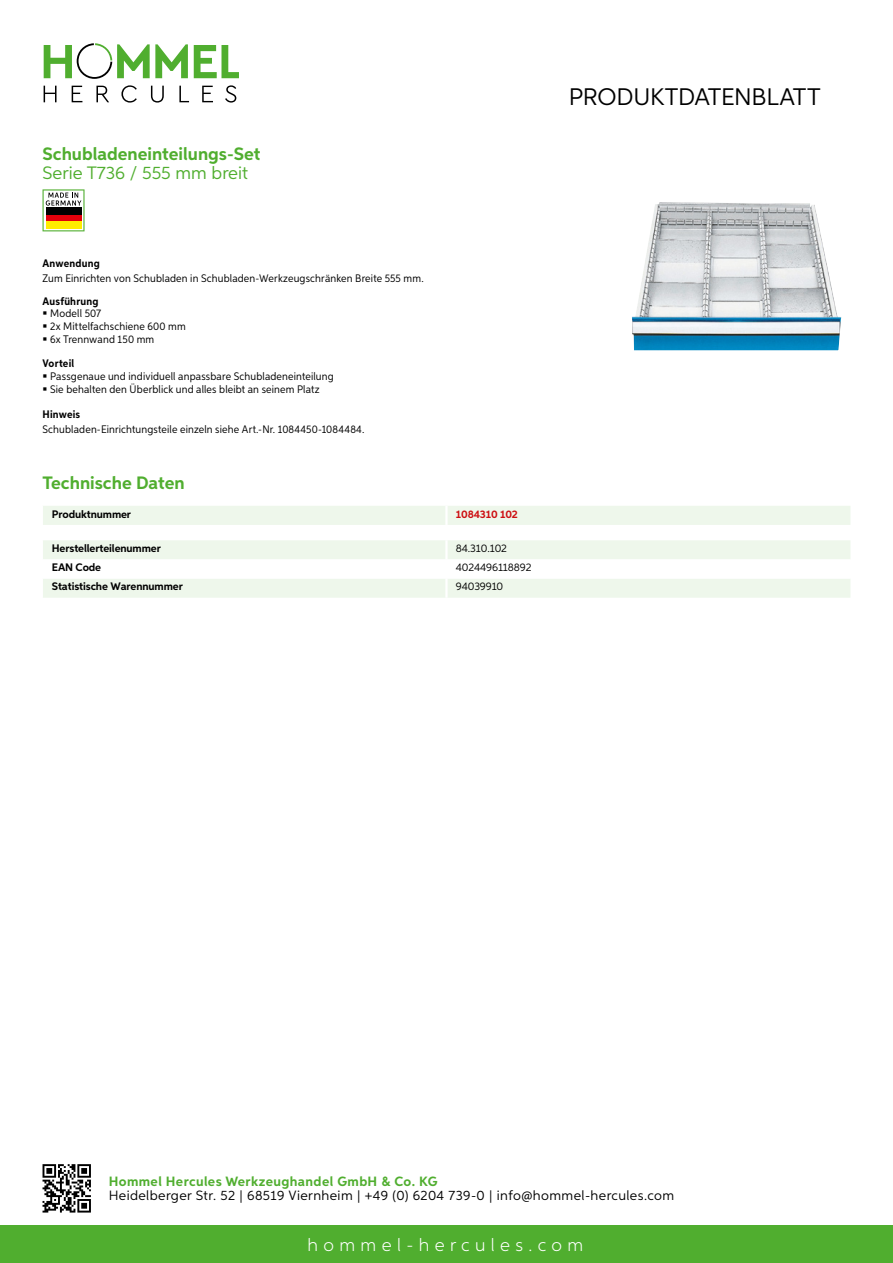
<style>
.page{position:relative;width:893px;height:1263px;background:#fff}
.page>*{position:absolute;margin:0;border:0;box-sizing:border-box;transform-origin:0 0}
.t1{font:24px "Aspira";letter-spacing:-.01em;color:#000}
.t2{font:700 18px "Aspira";color:#50ae2f}
.t3{font:18px "Aspira";color:#50ae2f}
.t4{font:300 18px "Aspira";letter-spacing:.3em;color:#fff}
.t5{font:13.5px "Aspira";letter-spacing:.03em;color:#000}
.t6{font:700 13.5px "Aspira";letter-spacing:.03em;color:#50ae2f}
.t7{font:10.95px/12.8px "Aspira Nar";letter-spacing:.015em;color:#000}
.t8{font:700 10.95px "Aspira";letter-spacing:-.01em;color:#000}
.t9{font:700 10.95px "Aspira Nar";letter-spacing:.02em;color:#000}
.t10{font:10.95px "Aspira";letter-spacing:-.01em;color:#000}
.t11{font:700 10.95px "Aspira";letter-spacing:-.01em;color:#cd1013}
</style>
<div class="page">
<div style="left:0;top:1226px;width:893px;height:37px;background:#50ae2f"></div>
<svg style="left:43px;top:1164px;width:48px;height:48px"></svg>
<svg style="left:194px;top:45px;width:45px;height:33px"></svg>
<svg style="left:44px;top:43px;width:144px;height:36px"></svg>
<svg style="left:44px;top:86px;width:13px;height:16px"></svg>
<svg style="left:72px;top:86px;width:10px;height:16px"></svg>
<svg style="left:96px;top:86px;width:13px;height:16px"></svg>
<svg style="left:121px;top:85px;width:16px;height:18px"></svg>
<svg style="left:151px;top:86px;width:13px;height:17px"></svg>
<svg style="left:179px;top:86px;width:10px;height:16px"></svg>
<svg style="left:202px;top:86px;width:11px;height:16px"></svg>
<svg style="left:225px;top:85px;width:11px;height:18px"></svg>
<div style="left:43px;top:506px;width:807px;height:19px;background:#eef7eb"></div>
<hr style="left:445px;top:506px;width:3px;height:19px;background:#fff">
<svg style="left:43px;top:540px;width:807px;height:58px"></svg>
<hr style="left:445px;top:579px;width:3px;height:19px;background:#fff">
<svg style="left:43px;top:189px;width:42px;height:42px"></svg>
<div style="left:46px;top:214px;width:35px;height:7px;background:#e3000b"></div>
<div style="left:46px;top:208px;width:35px;height:7px;background:#000"></div>
<div style="left:46px;top:221px;width:35px;height:7px;background:#ffed00"></div>
<img style="left:632px;top:202px;width:209px;height:148px">
<h2 class="t2" style="left:43px;top:142px;width:220px">Schubladeneinteilungs-Set</h2>
<h2 class="t3" style="left:43px;top:162px;width:207px">Serie T736 / 555 mm breit</h2>
<p class="t9" style="left:43px;top:257px;width:59px">Anwendung</p>
<p class="t7" style="left:43px;top:272px;width:383px">Zum Einrichten von Schubladen in Schubladen-Werkzeugschränken Breite 555 mm.</p>
<p class="t9" style="left:43px;top:294px;width:58px">Ausführung</p>
<p class="t7" style="left:50px;top:307px;width:137px">Modell 507<br>2x Mittelfachschiene 600 mm<br>6x Trennwand 150 mm</p>
<p class="t9" style="left:43px;top:357px;width:33px">Vorteil</p>
<p class="t7" style="left:50px;top:370px;width:285px">Passgenaue und individuell anpassbare Schubladeneinteilung<br>Sie behalten den Überblick und alles bleibt an seinem Platz</p>
<p class="t9" style="left:43px;top:407px;width:39px">Hinweis</p>
<p class="t7" style="left:43px;top:423px;width:323px">Schubladen-Einrichtungsteile einzeln siehe Art.-Nr. 1084450-1084484.</p>
<h2 class="t2" style="left:43px;top:472px;width:144px">Technische Daten</h2>
<p class="t8" style="left:52px;top:507px;width:81px">Produktnummer</p>
<p class="t11" style="left:456px;top:507px;width:64px">1084310 102</p>
<p class="t8" style="left:52px;top:542px;width:111px">Herstellerteilenummer</p>
<p class="t10" style="left:456px;top:542px;width:53px">84.310.102</p>
<p class="t8" style="left:52px;top:561px;width:51px">EAN Code</p>
<p class="t10" style="left:456px;top:561px;width:77px">4024496118892</p>
<p class="t8" style="left:52px;top:580px;width:132px">Statistische Warennummer</p>
<p class="t10" style="left:456px;top:580px;width:49px">94039910</p>
<h1 class="t1" style="left:569px;top:82px;width:253px">Produktdatenblatt</h1>
<p class="t6" style="left:109px;top:1172px;width:330px">Hommel Hercules Werkzeughandel GmbH &amp; Co. KG</p>
<p class="t5" style="left:109px;top:1187px;width:567px">Heidelberger Str. 52 | 68519 Viernheim | +49 (0) 6204 739-0 | info@hommel-hercules.com</p>
<h2 class="t4" style="left:307px;top:1234px;width:277px">hommel-hercules.com</h2>
</div>
